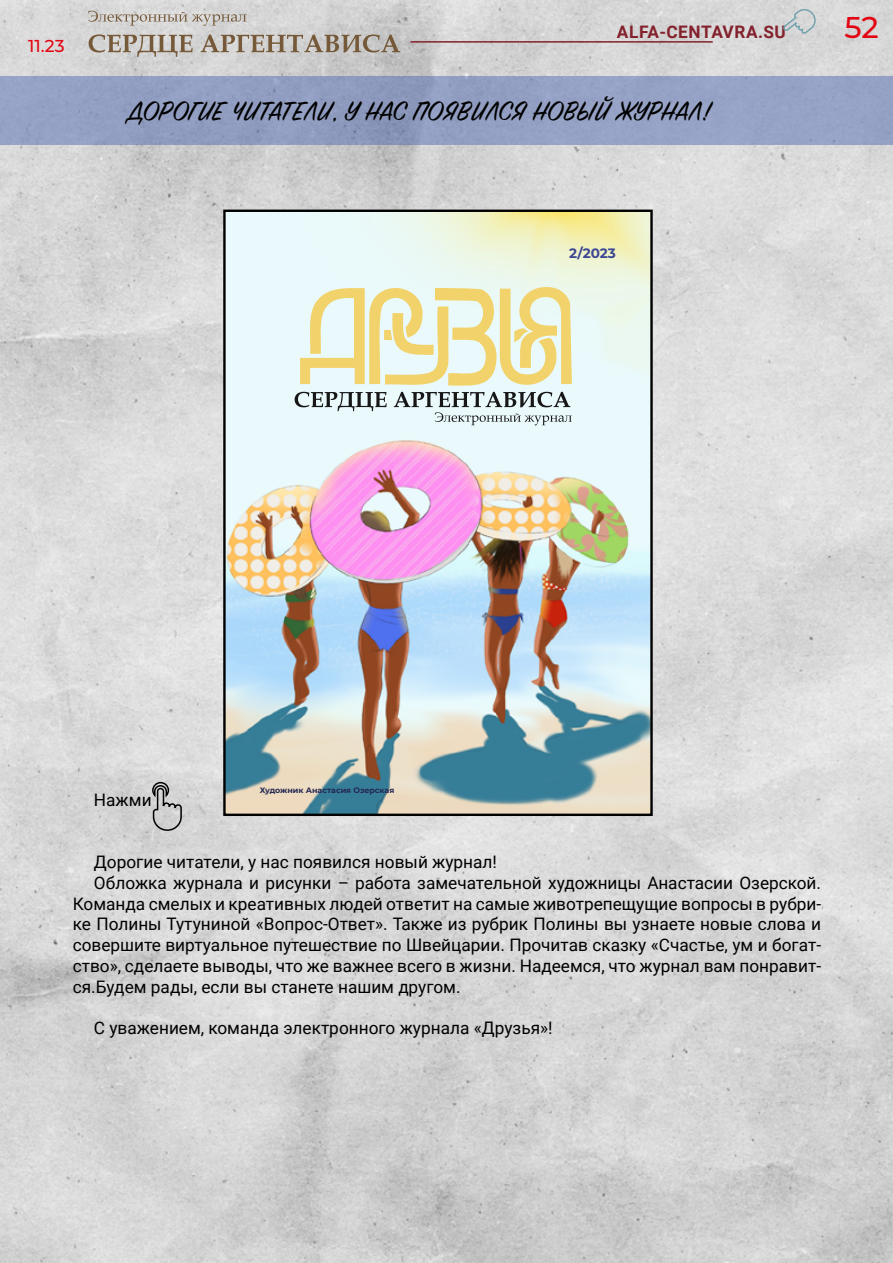
<style>
.page{position:relative;width:893px;height:1263px;background:#fff}
.page>*{position:absolute;margin:0;border:0;box-sizing:border-box;transform-origin:0 0}
.t1{font:30px "Copyright House Industries Not Licensedfor Desktop Use";color:#000}
.t2{font:500 30px "Montserrat";color:#e30613}
.t3{font:17.25px "Roboto";color:#000}
.t4{font:700 17.25px "Roboto";letter-spacing:.035em;color:#83212c}
.t5{font:500 17.25px "Montserrat";color:#e30613}
.t6{font:700 13.65px "Montserrat";color:#3d4792}
.t7{font:700 7.95px "Montserrat";color:#242854}
</style>
<div class="page">
<img style="left:0;top:0;width:893px;height:1263px">
<svg style="left:88px;top:11px;width:158px;height:15px;background:#c6c1bb"></svg>
<svg style="left:89px;top:34px;width:104px;height:23px;background:#b7aea4"></svg>
<svg style="left:201px;top:34px;width:199px;height:19px;background:#afa69a"></svg>
<hr style="left:410px;top:41px;width:303px;height:2px;background:#83212c">
<svg style="left:781px;top:6px;width:37px;height:29px"></svg>
<div style="left:0;top:77px;width:893px;height:68px;background:#93a0c3"></div>
<img style="left:226px;top:213px;width:424px;height:600px">
<svg style="left:295px;top:279px;width:277px;height:146px;background:#e2e2c3"></svg>
<div style="left:223px;top:210px;width:430px;height:606px;border:2px solid #000"></div>
<svg style="left:151px;top:781px;width:32px;height:51px;background:#adadad"></svg>
<p class="t5" style="left:28px;top:34px;width:38px">11.23</p>
<p class="t4" style="left:617px;top:20px;width:171px">ALFA-CENTAVRA.SU</p>
<h1 class="t2" style="left:844px;top:6px;width:36px">52</h1>
<h1 class="t1" style="left:129px;top:96px;width:584px">ДОРОГИЕ ЧИТАТЕЛИ, У НАС ПОЯВИЛСЯ НОВЫЙ ЖУРНАЛ!</h1>
<p class="t6" style="left:569px;top:243px;width:48px">2/2023</p>
<p class="t3" style="left:94px;top:787px;width:59px">Нажми</p>
<p class="t7" style="left:260px;top:784px;width:136px">Художник Анастасия Озерская</p>
<p class="t3" style="left:94px;top:850px;width:405px">Дорогие читатели, у нас появился новый журнал!</p>
<p class="t3" style="left:94px;top:871px;width:729px">Обложка журнала и рисунки – работа замечательной художницы Анастасии Озерской.</p>
<p class="t3" style="left:73px;top:891px;width:750px">Команда смелых и креативных людей ответит на самые животрепещущие вопросы в рубри-</p>
<p class="t3" style="left:73px;top:912px;width:750px">ке Полины Тутуниной «Вопрос-Ответ». Также из рубрик Полины вы узнаете новые слова и</p>
<p class="t3" style="left:73px;top:933px;width:750px">совершите виртуальное путешествие по Швейцарии. Прочитав сказку «Счастье, ум и богат-</p>
<p class="t3" style="left:73px;top:954px;width:750px">ство», сделаете выводы, что же важнее всего в жизни. Надеемся, что журнал вам понравит-</p>
<p class="t3" style="left:73px;top:974px;width:389px">ся.Будем рады, если вы станете нашим другом.</p>
<p class="t3" style="left:94px;top:1016px;width:460px">С уважением, команда электронного журнала «Друзья»!</p>
</div>
